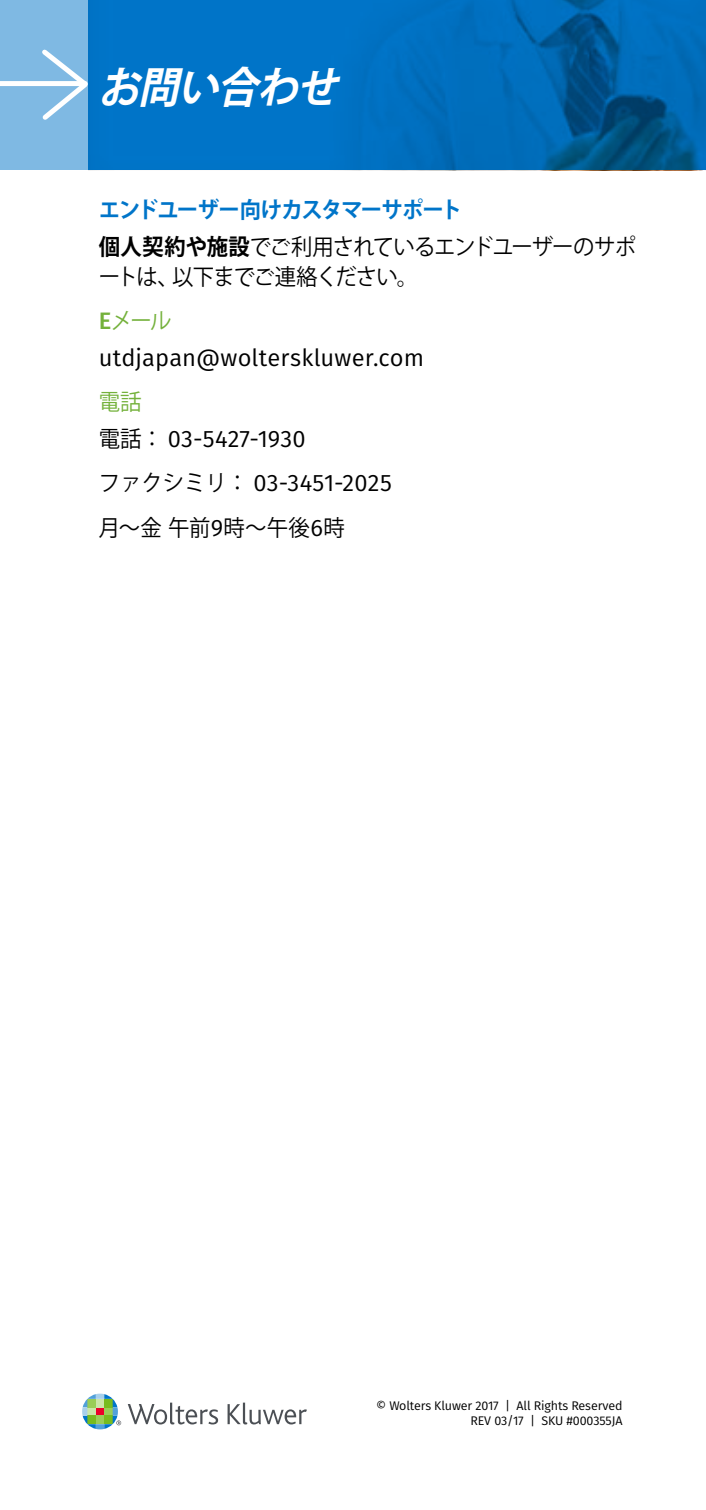
<style>
.page{position:relative;width:706px;height:1510px;background:#fff}
.page>*{position:absolute;margin:0;border:0;box-sizing:border-box;transform-origin:0 0}
.t1{font:italic 700 42.75px "Koz Go Pro";color:#fff;scale:.95 1}
.t2{font:23.75px/44.2px "Fira Sans";letter-spacing:.005em;color:#000}
.t3{font:22.5px/37px "Koz Go Pro";letter-spacing:-.045em;color:#000;scale:.95 1}
.t4{font:22.5px "Koz Go Pro";color:#74b13b;scale:.95 1}
.t5{font:12.5px/15px "Fira Sans";letter-spacing:-.01em;color:#000;text-align:right}
.s1{font-weight:700;color:#0075c9}
.s2{font-weight:700}
.s3{font-family:"Fira Sans";font-weight:500;font-size:23.75px;color:#74b13b}
.s4{color:#74b13b}
.s5{font-family:"Koz Go Pro";font-size:22.5px}
.s6{font-family:"Fira Sans";font-size:23.75px}
</style>
<div class="page">
<svg style="left:88px;top:0;width:618px;height:170px;background:#006cb9"></svg>
<div style="left:0;top:0;width:88px;height:170px;background:#7fb9e3"></div>
<div style="left:0;top:81px;width:85px;height:5px;background:#fff"></div>
<svg style="left:42px;top:45px;width:50px;height:79px"></svg>
<svg style="left:128px;top:1402px;width:90px;height:22px"></svg>
<svg style="left:227px;top:1402px;width:80px;height:22px"></svg>
<svg style="left:82px;top:1393px;width:39px;height:36px"></svg>
<h1 class="t1" style="left:99px;top:60px;width:266px">お問い合わせ</h1>
<p class="t3" style="left:99px;top:191px;width:567px"><span class="s1">エンドユーザー向けカスタマーサポート<br></span><span class="s2">個人契約や施設</span>でご利用されているエンドユーザーのサポ</p>
<p class="t3" style="left:99px;top:255px;width:338px;line-height:44.2px">ートは、以下までご連絡ください。<br><span class="s3">E</span><span class="s4">メール</span></p>
<p class="t2" style="left:99px;top:335px;width:327px">utdjapan@wolterskluwer.com</p>
<p class="t4" style="left:99px;top:387px;width:47px">電話</p>
<p class="t2" style="left:99px;top:416px;width:295px"><span class="s5">電話：</span> 03-5427-1930<br><span class="s5">ファクシミリ：</span> 03-3451-2025</p>
<p class="t3" style="left:99px;top:509px;width:261px">月～金午前<span class="s6">9</span>時～午後<span class="s6">6</span>時</p>
<p class="t5" style="left:376px;top:1397px;width:248px">© Wolters Kluwer 2017 | All Rights Reserved<br>REV 03/17 | SKU #000355JA</p>
</div>
